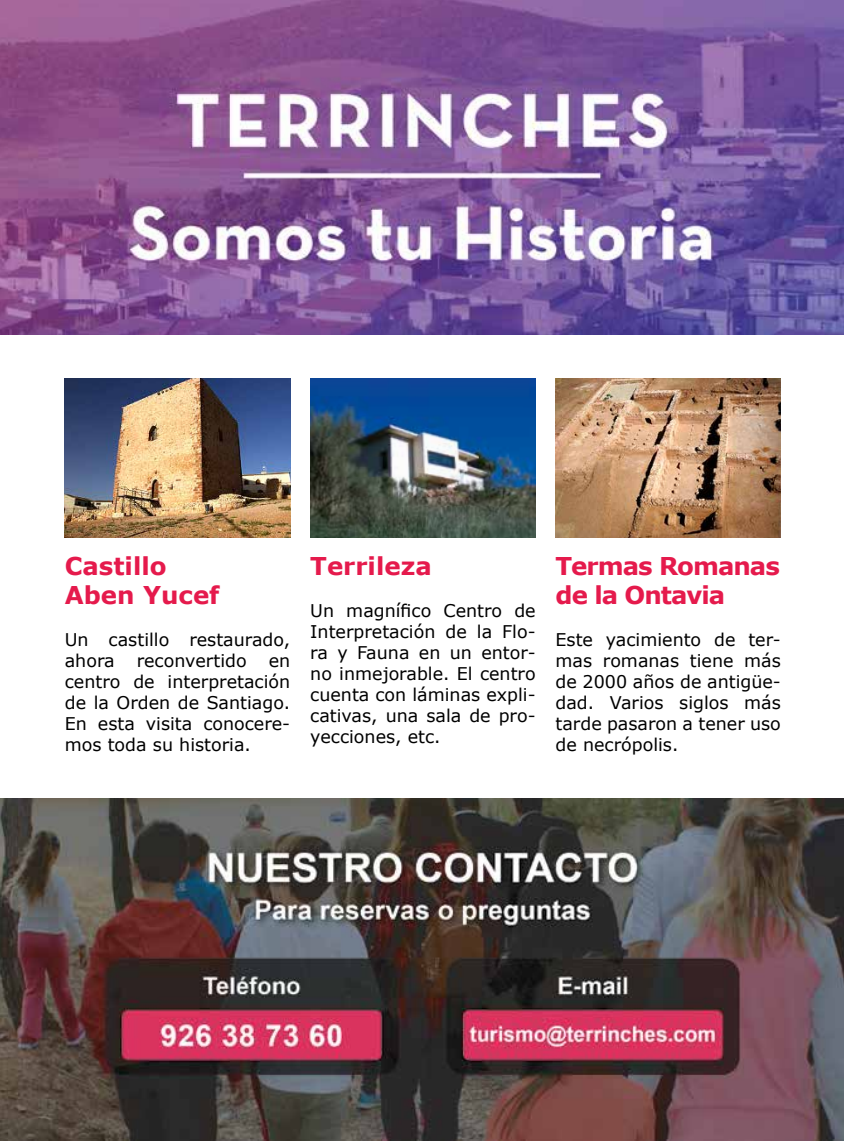
<style>
.page{position:relative;width:844px;height:1141px;background:#fff}
.page>*{position:absolute;margin:0;border:0;box-sizing:border-box;transform-origin:0 0}
.t1{font:700 24.5px/29.4px "Verdana";color:#e51a4c}
.t2{font:700 24.5px/29.4px "Verdana";letter-spacing:-.04em;color:#e51a4c}
.t3{font:17.5px/21px "Verdana";color:#000;text-align:justify}
</style>
<div class="page">
<img style="left:0;top:0;width:843px;height:335px">
<img style="left:0;top:799px;width:843px;height:342px">
<img style="left:65px;top:379px;width:225px;height:159px">
<img style="left:555px;top:379px;width:225px;height:159px">
<img style="left:310px;top:379px;width:225px;height:159px">
<h1 class="t1" style="left:65px;top:551px;width:156px">Castillo<br>Aben Yucef</h1>
<p class="t3" style="left:65px;top:629px;width:227px">Un castillo restaurado, ahora</p>
<p class="t3" style="left:137px;top:650px;width:111px">reconvertido</p>
<p class="t3" style="left:65px;top:650px;width:227px;text-indent:204px">en centro de interpretación de la Orden de Santiago.<br>En esta visita conocere&shy;mos toda su historia.</p>
<h1 class="t1" style="left:310px;top:551px;width:123px">Terrileza</h1>
<p class="t3" style="left:310px;top:600px;width:227px">Un magnífico Centro de Interpretación de la Flo&shy;ra y Fauna en un entor&shy;no inmejorable. El centro cuenta con láminas expli&shy;cativas, una sala de pro&shy;yecciones, etc.</p>
<h1 class="t2" style="left:555px;top:551px;width:226px">Termas Romanas de la Ontavia</h1>
<p class="t3" style="left:555px;top:629px;width:227px">Este yacimiento de ter&shy;mas romanas tiene más de 2000 años de antigüe&shy;dad. Varios siglos más tarde pasaron a tener uso de necrópolis.</p>
</div>
